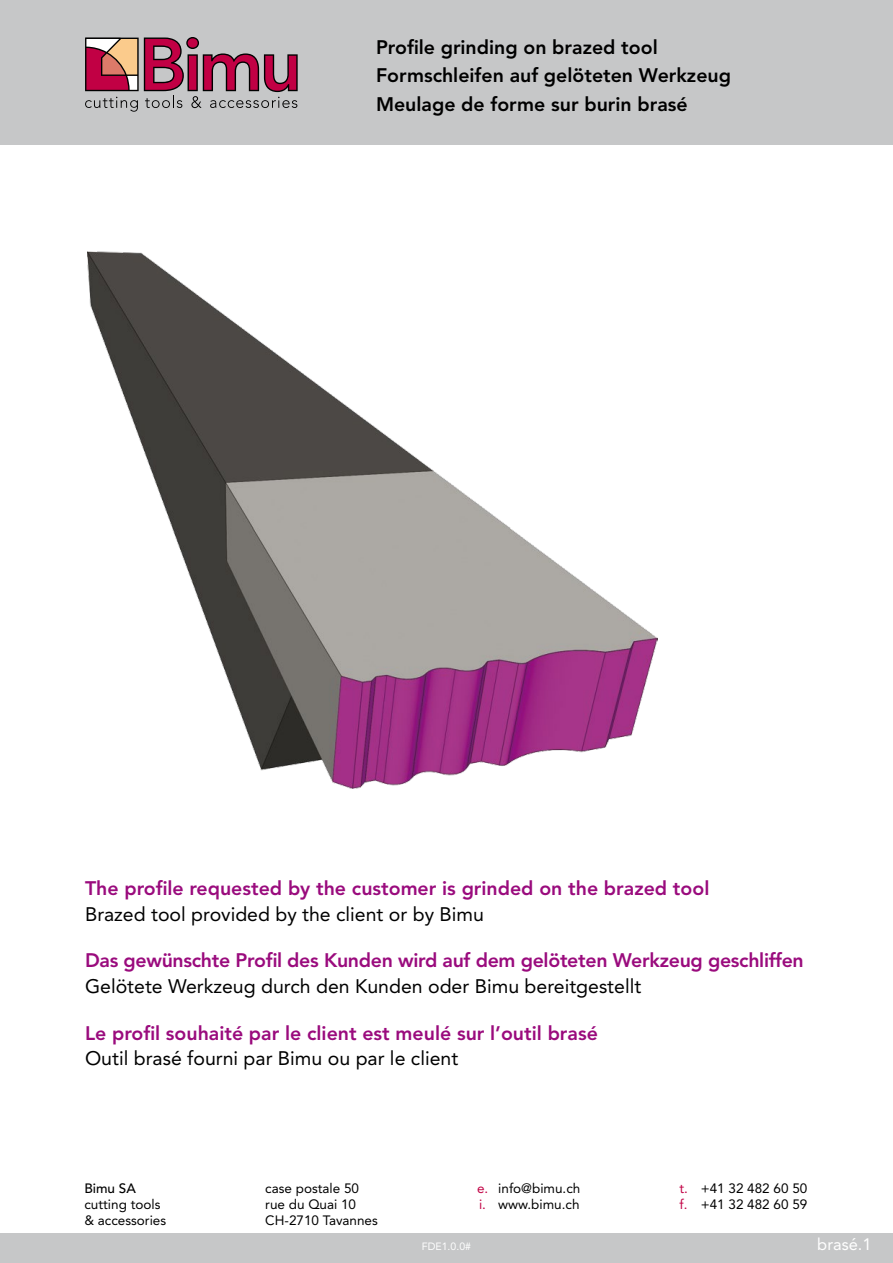
<style>
.page{position:relative;width:893px;height:1263px;background:#fff}
.page>*{position:absolute;margin:0;border:0;box-sizing:border-box;transform-origin:0 0}
.t1{font:800 19.5px "Avenir";color:#9a0b7d}
.t2{font:19.5px "Avenir";color:#000}
.t3{font:800 19.5px/28.3px "Avenir";color:#000}
.t4{font:16.5px "Avenir";color:#fff}
.t5{font:13.5px/16.2px "Avenir";color:#000}
.t6{font:500 13.5px "Avenir";color:#000}
.t7{font:10.5px "Avenir";color:#fff}
.s1{color:#c10044}
</style>
<div class="page">
<div style="left:0;top:0;width:893px;height:145px;background:#c6c7c8"></div>
<svg style="left:85px;top:37px;width:213px;height:75px"></svg>
<div style="left:0;top:1233px;width:893px;height:30px;background:#c6c7c8"></div>
<img style="left:87px;top:252px;width:570px;height:536px">
<p class="t3" style="left:376px;top:33px;width:356px">Profile grinding on brazed tool<br>Formschleifen auf gelöteten Werkzeug<br>Meulage de forme sur burin brasé</p>
<p class="t1" style="left:85px;top:877px;width:626px">The profile requested by the customer is grinded on the brazed tool</p>
<p class="t2" style="left:85px;top:902px;width:400px">Brazed tool provided by the client or by Bimu</p>
<p class="t1" style="left:85px;top:949px;width:720px">Das gewünschte Profil des Kunden wird auf dem gelöteten Werkzeug geschliffen</p>
<p class="t2" style="left:85px;top:975px;width:558px">Gelötete Werkzeug durch den Kunden oder Bimu bereitgestellt</p>
<p class="t1" style="left:85px;top:1021px;width:514px">Le profil souhaité par le client est meulé sur l’outil brasé</p>
<p class="t2" style="left:85px;top:1047px;width:375px">Outil brasé fourni par Bimu ou par le client</p>
<p class="t6" style="left:84px;top:1180px;width:53px">Bimu SA</p>
<p class="t5" style="left:84px;top:1196px;width:83px">cutting tools &amp; accessories</p>
<p class="t5" style="left:265px;top:1180px;width:114px">case postale 50 rue du Quai 10<br>CH-2710 Tavannes</p>
<p class="t5" style="left:477px;top:1180px;width:105px"><span class="s1">e.</span> info@bimu.ch <span class="s1">i.</span> www.bimu.ch</p>
<p class="t5" style="left:679px;top:1180px;width:129px"><span class="s1">t.</span> +41 32 482 60 50 <span class="s1">f.</span> +41 32 482 60 59</p>
<p class="t7" style="left:422px;top:1240px;width:51px">FDE1.0.0#</p>
<p class="t4" style="left:817px;top:1234px;width:56px">brasé.1</p>
</div>
